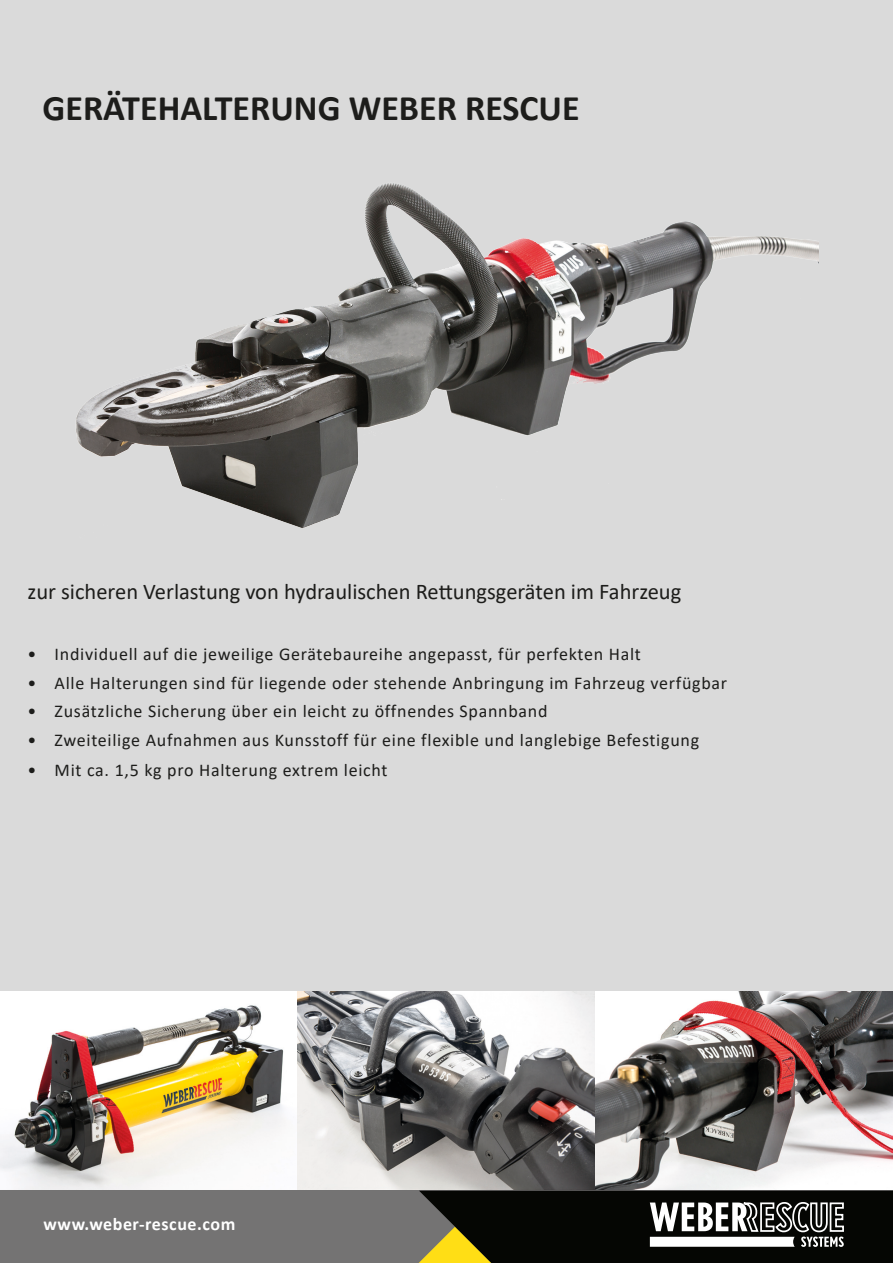
<style>
.page{position:relative;width:893px;height:1263px;background:#dadada}
.page>*{position:absolute;margin:0;border:0;box-sizing:border-box;transform-origin:0 0}
.Produktname{font:700 36px "Calibri";color:#1d1d1b}
.Produktname-2{font:22.5px "Calibri";color:#1d1d1b}
.t1{font:18px "Calibri";letter-spacing:.04em;color:#1d1d1b}
.Copy_weiß{font:700 18px "Calibri";letter-spacing:.03em;color:#fff}
</style>
<div class="page">
<div style="left:0;top:1191px;width:893px;height:72px;background:#747373"></div>
<svg style="left:419px;top:1191px;width:474px;height:72px;background:#323127"></svg>
<img style="left:76px;top:183px;width:743px;height:345px">
<img style="left:0;top:991px;width:893px;height:199px">
<p class="Produktname" style="left:43px;top:83px;width:539px">GERÄTEHALTERUNG WEBER RESCUE</p>
<p class="Produktname-2" style="left:28px;top:575px;width:655px">zur sicheren Verlastung von hydraulischen Rettungsgeräten im Fahrzeug</p>
<p class="t1" style="left:28px;top:642px;width:615px">• Individuell auf die jeweilige Gerätebaureihe angepasst, für perfekten Halt</p>
<p class="t1" style="left:28px;top:670px;width:701px">• Alle Halterungen sind für liegende oder stehende Anbringung im Fahrzeug verfügbar</p>
<p class="t1" style="left:28px;top:699px;width:521px">• Zusätzliche Sicherung über ein leicht zu öffnendes Spannband</p>
<p class="t1" style="left:28px;top:727px;width:673px">• Zweiteilige Aufnahmen aus Kunsstoff für eine flexible und langlebige Befestigung</p>
<p class="t1" style="left:28px;top:757px;width:361px">• Mit ca. 1,5 kg pro Halterung extrem leicht</p>
<p class="Copy_weiß" style="left:44px;top:1212px;width:193px">www.weber-rescue.com</p>
</div>
